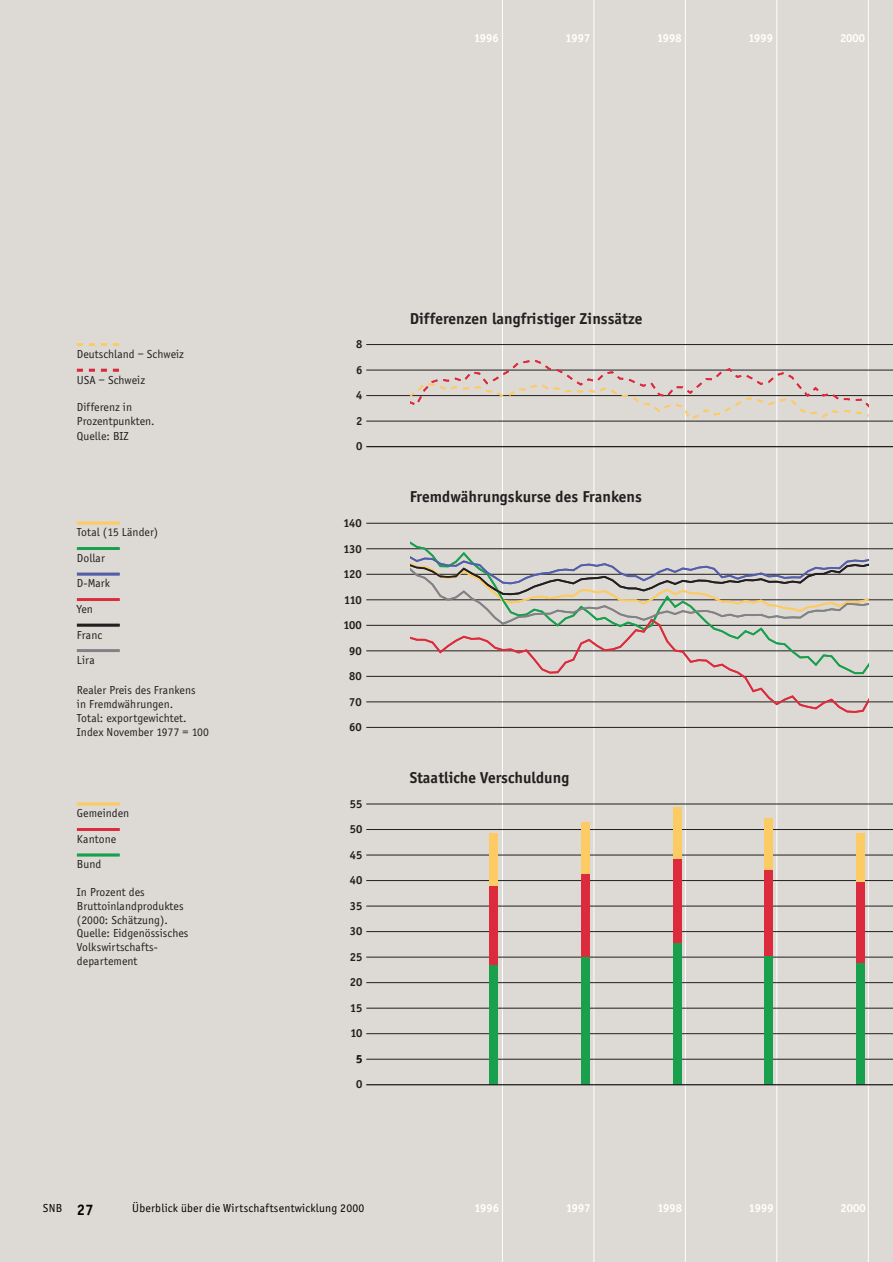
<style>
.page{position:relative;width:893px;height:1262px;background:#fff}
.page>*{position:absolute;margin:0;border:0;box-sizing:border-box;transform-origin:0 0}
.t1{font:700 16.35px "Officina Sans";letter-spacing:.005em;color:#231f20}
.t2{font:12px/25.5px "Officina Sans";letter-spacing:.005em;color:#231f20}
.t3{font:700 12px/25.5px "Officina Sans";color:#231f20}
.t4{font:12px "Officina Sans";letter-spacing:.02em;color:#000}
.t5{font:700 12px "Officina Sans";letter-spacing:.005em;color:#fff}
.s1{font-weight:700;font-size:15.75px}
</style>
<div class="page">
<div style="left:0;top:0;width:892px;height:1262px;background:#ddd9d4"></div>
<hr style="left:502px;top:0;width:1px;height:1262px;background:#fff">
<hr style="left:593px;top:0;width:1px;height:1262px;background:#fff">
<hr style="left:685px;top:0;width:1px;height:1262px;background:#fff">
<hr style="left:776px;top:0;width:1px;height:1262px;background:#fff">
<hr style="left:868px;top:0;width:1px;height:1262px;background:#fff">
<hr style="left:366px;top:523px;width:526px;height:1px;background:#231f20">
<hr style="left:366px;top:676px;width:526px;height:1px;background:#231f20">
<hr style="left:366px;top:625px;width:526px;height:1px;background:#231f20">
<hr style="left:366px;top:599px;width:526px;height:1px;background:#231f20">
<hr style="left:366px;top:574px;width:526px;height:1px;background:#231f20">
<hr style="left:366px;top:548px;width:526px;height:1px;background:#231f20">
<hr style="left:366px;top:727px;width:526px;height:1px;background:#231f20">
<hr style="left:366px;top:701px;width:526px;height:1px;background:#231f20">
<hr style="left:366px;top:650px;width:526px;height:1px;background:#231f20">
<hr style="left:366px;top:370px;width:526px;height:1px;background:#231f20">
<hr style="left:366px;top:421px;width:526px;height:1px;background:#231f20">
<hr style="left:366px;top:395px;width:526px;height:1px;background:#231f20">
<hr style="left:366px;top:880px;width:526px;height:1px;background:#231f20">
<hr style="left:366px;top:1033px;width:526px;height:1px;background:#231f20">
<hr style="left:366px;top:982px;width:526px;height:1px;background:#231f20">
<hr style="left:366px;top:956px;width:526px;height:1px;background:#231f20">
<hr style="left:366px;top:931px;width:526px;height:1px;background:#231f20">
<hr style="left:366px;top:905px;width:526px;height:1px;background:#231f20">
<hr style="left:366px;top:854px;width:526px;height:1px;background:#231f20">
<hr style="left:366px;top:1008px;width:526px;height:1px;background:#231f20">
<hr style="left:366px;top:829px;width:526px;height:1px;background:#231f20">
<hr style="left:366px;top:803px;width:526px;height:1px;background:#231f20">
<hr style="left:366px;top:344px;width:526px;height:1px;background:#231f20">
<hr style="left:366px;top:1059px;width:526px;height:1px;background:#231f20">
<hr style="left:366px;top:446px;width:526px;height:1px;background:#231f20">
<hr style="left:77px;top:649px;width:43px;height:3px;background:#808285">
<hr style="left:77px;top:521px;width:43px;height:3px;background:#fdcb63">
<hr style="left:77px;top:547px;width:43px;height:3px;background:#18a04d">
<hr style="left:77px;top:572px;width:43px;height:3px;background:#545fa9">
<hr style="left:77px;top:598px;width:43px;height:3px;background:#dc2b3c">
<hr style="left:77px;top:623px;width:43px;height:3px;background:#231f20">
<hr style="left:77px;top:802px;width:43px;height:3px;background:#fdcb63">
<hr style="left:77px;top:828px;width:43px;height:3px;background:#dc2b3c">
<hr style="left:77px;top:853px;width:43px;height:3px;background:#18a04d">
<div style="left:489px;top:833px;width:9px;height:53px;background:#fdcb63"></div>
<div style="left:581px;top:822px;width:9px;height:52px;background:#fdcb63"></div>
<div style="left:489px;top:886px;width:9px;height:79px;background:#dc2b3c"></div>
<div style="left:581px;top:874px;width:9px;height:82px;background:#dc2b3c"></div>
<div style="left:489px;top:965px;width:9px;height:119px;background:#18a04d"></div>
<div style="left:581px;top:956px;width:9px;height:128px;background:#18a04d"></div>
<svg style="left:77px;top:343px;width:42px;height:3px"></svg>
<svg style="left:77px;top:369px;width:42px;height:2px"></svg>
<svg style="left:411px;top:358px;width:457px;height:63px"></svg>
<svg style="left:411px;top:539px;width:457px;height:15px"></svg>
<svg style="left:411px;top:554px;width:457px;height:160px"></svg>
<div style="left:673px;top:807px;width:8px;height:52px;background:#fdcb63"></div>
<div style="left:764px;top:818px;width:9px;height:52px;background:#fdcb63"></div>
<div style="left:856px;top:833px;width:8px;height:50px;background:#fdcb63"></div>
<div style="left:673px;top:859px;width:8px;height:84px;background:#dc2b3c"></div>
<div style="left:764px;top:870px;width:9px;height:85px;background:#dc2b3c"></div>
<div style="left:856px;top:883px;width:8px;height:80px;background:#dc2b3c"></div>
<div style="left:673px;top:943px;width:8px;height:141px;background:#18a04d"></div>
<div style="left:764px;top:955px;width:9px;height:129px;background:#18a04d"></div>
<div style="left:856px;top:963px;width:8px;height:121px;background:#18a04d"></div>
<hr style="left:366px;top:1084px;width:526px;height:1px;background:#231f20">
<p class="t5" style="left:474px;top:33px;width:26px">1996</p>
<p class="t5" style="left:565px;top:33px;width:26px">1997</p>
<p class="t5" style="left:657px;top:33px;width:26px">1998</p>
<p class="t5" style="left:748px;top:33px;width:26px">1999</p>
<p class="t5" style="left:840px;top:33px;width:27px">2000</p>
<p class="t2" style="left:77px;top:342px;width:108px">Deutschland – Schweiz<br>USA – Schweiz</p>
<p class="t2" style="left:77px;top:401px;width:79px;line-height:14.2px">Differenz in<br>Prozentpunkten.<br>Quelle: BIZ</p>
<p class="t2" style="left:77px;top:520px;width:83px">Total (15 Länder)<br>Dollar<br>D-Mark<br>Yen<br>Franc<br>Lira</p>
<p class="t2" style="left:77px;top:684px;width:133px;line-height:14px">Realer Preis des Frankens<br>in Fremdwährungen.<br>Total: exportgewichtet.<br>Index November 1977 = 100</p>
<p class="t2" style="left:77px;top:801px;width:54px">Gemeinden<br>Kantone</p>
<p class="t2" style="left:77px;top:852px;width:26px">Bund</p>
<p class="t2" style="left:77px;top:886px;width:113px;line-height:13.8px">In Prozent des<br>Bruttoinlandproduktes (2000: Schätzung).<br>Quelle: Eidgenössisches<br>Volkswirtschafts&shy;departement</p>
<p class="t3" style="left:356px;top:332px;width:8px">8</p>
<p class="t3" style="left:356px;top:358px;width:8px">6</p>
<p class="t3" style="left:356px;top:383px;width:8px">4</p>
<p class="t3" style="left:356px;top:409px;width:8px">2</p>
<p class="t3" style="left:356px;top:434px;width:8px">0</p>
<p class="t3" style="left:343px;top:511px;width:20px">140</p>
<p class="t3" style="left:343px;top:536px;width:20px">130</p>
<p class="t3" style="left:343px;top:562px;width:20px">120</p>
<p class="t3" style="left:344px;top:587px;width:19px">110</p>
<p class="t3" style="left:343px;top:613px;width:20px">100</p>
<p class="t3" style="left:349px;top:639px;width:14px">90</p>
<p class="t3" style="left:349px;top:664px;width:14px">80</p>
<p class="t3" style="left:349px;top:690px;width:14px">70</p>
<p class="t3" style="left:349px;top:715px;width:14px">60</p>
<p class="t3" style="left:350px;top:791px;width:14px">55</p>
<p class="t3" style="left:350px;top:817px;width:14px">50</p>
<p class="t3" style="left:350px;top:842px;width:14px">45</p>
<p class="t3" style="left:350px;top:868px;width:14px">40</p>
<p class="t3" style="left:350px;top:893px;width:14px">35</p>
<p class="t3" style="left:350px;top:919px;width:14px">30</p>
<p class="t3" style="left:350px;top:945px;width:14px">25</p>
<p class="t3" style="left:350px;top:970px;width:14px">20</p>
<p class="t3" style="left:350px;top:996px;width:14px">15</p>
<p class="t3" style="left:350px;top:1021px;width:13px">10</p>
<p class="t3" style="left:356px;top:1047px;width:8px">5<br>0</p>
<p class="t4" style="left:43px;top:1203px;width:52px">SNB <span class="s1">27</span></p>
<p class="t4" style="left:132px;top:1203px;width:233px">Überblick über die Wirtschaftsentwicklung 2000</p>
<h1 class="t1" style="left:409px;top:312px;width:234px">Differenzen langfristiger Zinssätze</h1>
<h1 class="t1" style="left:409px;top:490px;width:234px">Fremdwährungskurse des Frankens</h1>
<h1 class="t1" style="left:409px;top:771px;width:161px">Staatliche Verschuldung</h1>
<p class="t5" style="left:474px;top:1203px;width:26px">1996</p>
<p class="t5" style="left:566px;top:1203px;width:26px">1997</p>
<p class="t5" style="left:657px;top:1203px;width:26px">1998</p>
<p class="t5" style="left:749px;top:1203px;width:26px">1999</p>
<p class="t5" style="left:840px;top:1203px;width:27px">2000</p>
</div>
